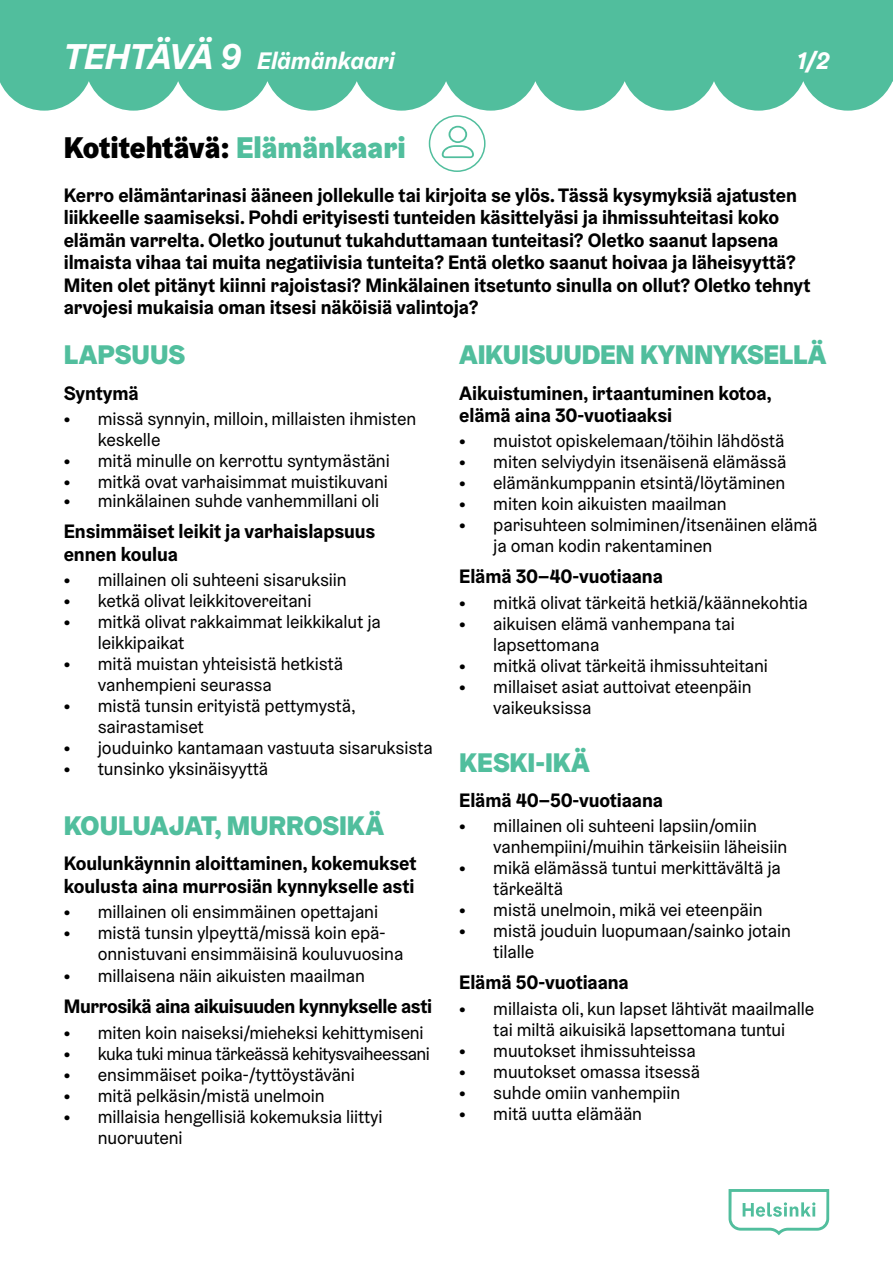
<style>
.page{position:relative;width:893px;height:1263px;background:#fff}
.page>*{position:absolute;margin:0;border:0;box-sizing:border-box;transform-origin:0 0}
.t1{font:900 30px "Helsinki Grotesk";color:#000}
.t2{font:900 27px "Helsinki Grotesk";letter-spacing:-.005em;color:#51be9d}
.t3{font:italic 700 24px "Helsinki Grotesk";color:#fff}
.t4{font:700 19.5px/22.5px "Helsinki Grotesk";letter-spacing:-.005em;color:#000}
.t5{font:18px/21px "Helsinki Grotesk";letter-spacing:-.005em;color:#000}
.t6{font:18px "Helsinki Grotesk";letter-spacing:-.03em;color:#000}
.s1{font-size:36px}
.s2{color:#51be9d}
.s3{font-weight:900}
</style>
<div class="page">
<svg style="left:729px;top:1189px;width:100px;height:46px"></svg>
<div style="left:0;top:0;width:893px;height:174px;background:#51be9d"></div>
<svg style="left:0;top:81px;width:893px;height:93px;fill:#fff"></svg>
<div style="left:429px;top:115px;width:57px;height:57px;border:2px solid #51be9d;border-radius:50%"></div>
<svg style="left:442px;top:126px;width:32px;height:32px"></svg>
<h3 class="t3" style="left:64px;top:46px;width:332px"><span class="s1">TEHTÄVÄ 9</span> Elämänkaari</h3>
<h3 class="t3" style="left:797px;top:46px;width:34px">1/2</h3>
<h1 class="t1" style="left:64px;top:128px;width:343px">Kotitehtävä: <span class="s2">Elämänkaari</span></h1>
<p class="t4" style="left:64px;top:184px;width:748px">Kerro elämäntarinasi ääneen jollekulle tai kirjoita se ylös. Tässä kysymyksiä ajatusten liikkeelle saamiseksi. Pohdi erityisesti tunteiden käsittelyäsi ja ihmissuhteitasi koko elämän varrelta. Oletko joutunut tukahduttamaan tunteitasi? Oletko saanut lapsena ilmaista vihaa tai muita negatiivisia tunteita? Entä oletko saanut hoivaa ja läheisyyttä?<br>Miten olet pitänyt kiinni rajoistasi? Minkälainen itsetunto sinulla on ollut? Oletko tehnyt arvojesi mukaisia oman itsesi näköisiä valintoja?</p>
<h2 class="t2" style="left:64px;top:337px;width:123px">LAPSUUS</h2>
<p class="t4" style="left:64px;top:381px;width:76px">Syntymä</p>
<p class="t5" style="left:98px;top:408px;width:320px;text-indent:-34px"><span class="s3">•</span> missä synnyin, milloin, millaisten ihmisten keskelle</p>
<p class="t5" style="left:64px;top:450px;width:328px"><span class="s3">•</span> mitä minulle on kerrottu syntymästäni</p>
<p class="t5" style="left:64px;top:471px;width:326px"><span class="s3">•</span> mitkä ovat varhaisimmat muistikuvani</p>
<p class="t5" style="left:64px;top:490px;width:317px"><span class="s3">•</span> minkälainen suhde vanhemmillani oli</p>
<p class="t4" style="left:64px;top:520px;width:313px">Ensimmäiset leikit ja varhaislapsuus ennen koulua</p>
<p class="t5" style="left:64px;top:569px;width:285px"><span class="s3">•</span> millainen oli suhteeni sisaruksiin</p>
<p class="t5" style="left:64px;top:590px;width:249px"><span class="s3">•</span> ketkä olivat leikkitovereitani</p>
<p class="t5" style="left:98px;top:611px;width:285px;text-indent:-34px"><span class="s3">•</span> mitkä olivat rakkaimmat leikkikalut ja leikkipaikat</p>
<p class="t5" style="left:98px;top:653px;width:247px;text-indent:-34px"><span class="s3">•</span> mitä muistan yhteisistä hetkistä vanhempieni seurassa</p>
<p class="t5" style="left:98px;top:695px;width:259px;text-indent:-34px"><span class="s3">•</span> mistä tunsin erityistä pettymystä, sairastamiset</p>
<p class="t5" style="left:64px;top:737px;width:371px"><span class="s3">•</span> jouduinko kantamaan vastuuta sisaruksista</p>
<p class="t5" style="left:64px;top:758px;width:206px"><span class="s3">•</span> tunsinko yksinäisyyttä</p>
<h2 class="t2" style="left:64px;top:808px;width:322px">KOULUAJAT, MURROSIKÄ</h2>
<p class="t4" style="left:64px;top:852px;width:354px">Koulunkäynnin aloittaminen, kokemukset koulusta aina murrosiän kynnykselle asti</p>
<p class="t5" style="left:64px;top:901px;width:316px"><span class="s3">•</span> millainen oli ensimmäinen opettajani</p>
<p class="t5" style="left:98px;top:922px;width:307px;text-indent:-34px"><span class="s3">•</span> mistä tunsin ylpeyttä/missä koin epä&shy;onnistuvani ensimmäisinä kouluvuosina</p>
<p class="t5" style="left:64px;top:965px;width:303px"><span class="s3">•</span> millaisena näin aikuisten maailman</p>
<p class="t4" style="left:64px;top:995px;width:370px">Murrosikä aina aikuisuuden kynnykselle asti</p>
<p class="t5" style="left:64px;top:1022px;width:361px"><span class="s3">•</span> miten koin naiseksi/mieheksi kehittymiseni</p>
<p class="t6" style="left:64px;top:1042px;width:368px"><span class="s3">•</span> kuka tuki minua tärkeässä kehitysvaiheessani</p>
<p class="t5" style="left:64px;top:1064px;width:293px"><span class="s3">•</span> ensimmäiset poika-/tyttöystäväni</p>
<p class="t5" style="left:64px;top:1085px;width:263px"><span class="s3">•</span> mitä pelkäsin/mistä unelmoin</p>
<p class="t5" style="left:98px;top:1106px;width:286px;text-indent:-34px"><span class="s3">•</span> millaisia hengellisiä kokemuksia liittyi nuoruuteni</p>
<h2 class="t2" style="left:459px;top:337px;width:369px">AIKUISUUDEN KYNNYKSELLÄ</h2>
<p class="t4" style="left:459px;top:381px;width:314px">Aikuistuminen, irtaantuminen kotoa, elämä aina 30-vuotiaaksi</p>
<p class="t5" style="left:459px;top:430px;width:327px"><span class="s3">•</span> muistot opiskelemaan/töihin lähdöstä</p>
<p class="t5" style="left:459px;top:451px;width:329px"><span class="s3">•</span> miten selviydyin itsenäisenä elämässä</p>
<p class="t5" style="left:459px;top:472px;width:328px"><span class="s3">•</span> elämänkumppanin etsintä/löytäminen</p>
<p class="t5" style="left:459px;top:493px;width:269px"><span class="s3">•</span> miten koin aikuisten maailman</p>
<p class="t5" style="left:493px;top:514px;width:326px;text-indent:-34px"><span class="s3">•</span> parisuhteen solmiminen/itsenäinen elämä ja oman kodin rakentaminen</p>
<p class="t4" style="left:459px;top:565px;width:205px">Elämä 30–40-vuotiaana</p>
<p class="t5" style="left:459px;top:592px;width:350px"><span class="s3">•</span> mitkä olivat tärkeitä hetkiä/käännekohtia</p>
<p class="t5" style="left:493px;top:613px;width:243px;text-indent:-34px"><span class="s3">•</span> aikuisen elämä vanhempana tai lapsettomana</p>
<p class="t5" style="left:459px;top:655px;width:310px"><span class="s3">•</span> mitkä olivat tärkeitä ihmissuhteitani</p>
<p class="t5" style="left:493px;top:676px;width:260px;text-indent:-34px"><span class="s3">•</span> millaiset asiat auttoivat eteenpäin vaikeuksissa</p>
<h2 class="t2" style="left:459px;top:745px;width:132px">KESKI-IKÄ</h2>
<p class="t4" style="left:459px;top:789px;width:205px">Elämä 40–50-vuotiaana</p>
<p class="t5" style="left:493px;top:815px;width:296px;text-indent:-34px"><span class="s3">•</span> millainen oli suhteeni lapsiin/omiin vanhempiini/muihin tärkeisiin läheisiin</p>
<p class="t5" style="left:493px;top:857px;width:289px;text-indent:-34px"><span class="s3">•</span> mikä elämässä tuntui merkittävältä ja tärkeältä</p>
<p class="t5" style="left:459px;top:899px;width:305px"><span class="s3">•</span> mistä unelmoin, mikä vei eteenpäin</p>
<p class="t5" style="left:493px;top:920px;width:299px;text-indent:-34px"><span class="s3">•</span> mistä jouduin luopumaan/sainko jotain tilalle</p>
<p class="t4" style="left:459px;top:971px;width:171px">Elämä 50-vuotiaana</p>
<p class="t5" style="left:459px;top:998px;width:356px;text-align:center"><span class="s3">•</span> millaista oli, kun lapset lähtivät maailmalle tai miltä aikuisikä lapsettomana tuntui</p>
<p class="t5" style="left:459px;top:1040px;width:238px"><span class="s3">•</span> muutokset ihmissuhteissa</p>
<p class="t5" style="left:459px;top:1061px;width:242px"><span class="s3">•</span> muutokset omassa itsessä</p>
<p class="t5" style="left:459px;top:1082px;width:223px"><span class="s3">•</span> suhde omiin vanhempiin</p>
<p class="t5" style="left:459px;top:1103px;width:184px"><span class="s3">•</span> mitä uutta elämään</p>
</div>
